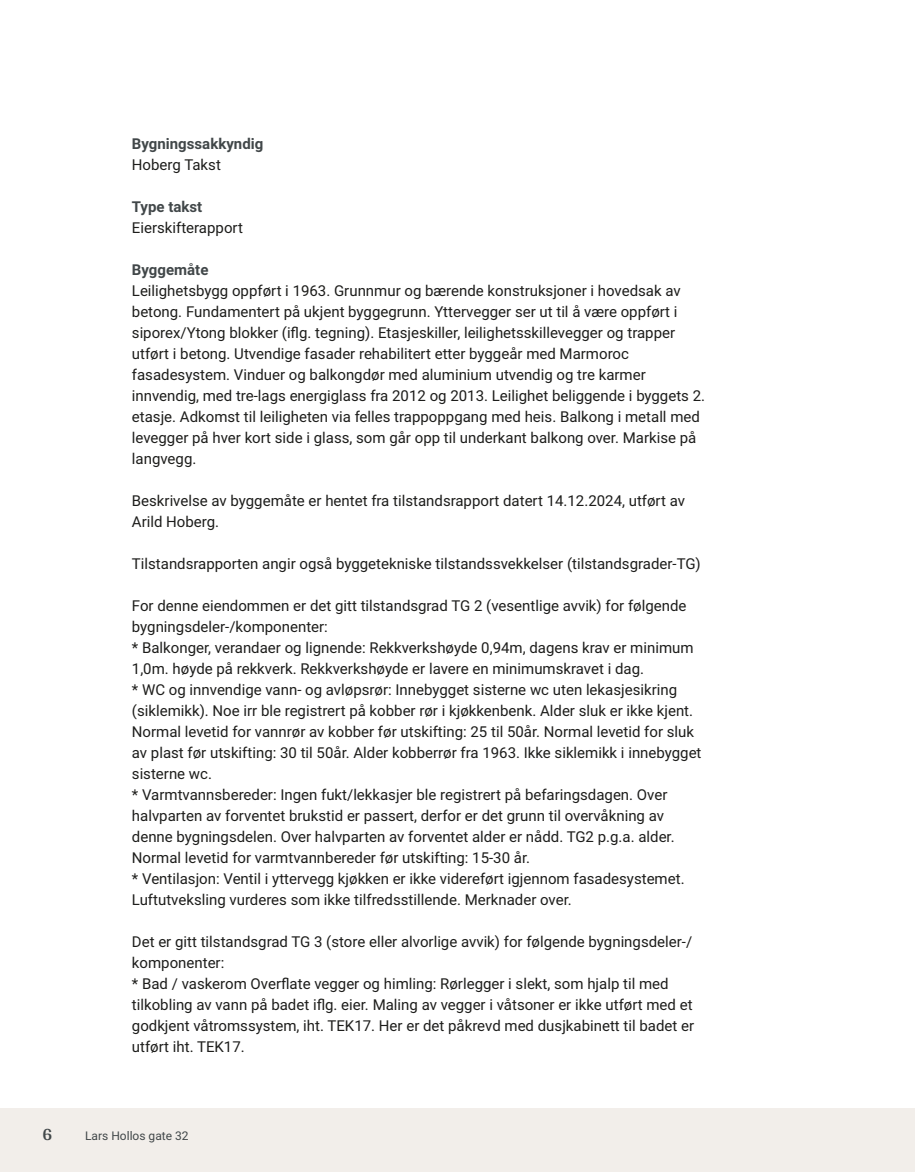
<style>
.page{position:relative;width:915px;height:1172px;background:#fff}
.page>*{position:absolute;margin:0;border:0;box-sizing:border-box;transform-origin:0 0}
.t1{font:700 18px "Arya";color:#414749}
.t2{font:15px/21px "Roboto Vitec";color:#1d1d1b}
.t3{font:700 15px "Roboto Vitec";color:#414749}
.t4{font:12px "Roboto Vitec";color:#414749}
</style>
<div class="page">
<div style="left:0;top:1108px;width:914px;height:64px;background:#f2eeea"></div>
<p class="t3" style="left:132px;top:133px;width:133px">Bygningssakkyndig</p>
<p class="t2" style="left:132px;top:153px;width:90px">Hoberg Takst</p>
<p class="t3" style="left:132px;top:196px;width:72px">Type takst</p>
<p class="t2" style="left:132px;top:216px;width:112px">Eierskifterapport</p>
<p class="t3" style="left:132px;top:259px;width:78px">Byggemåte</p>
<p class="t2" style="left:132px;top:279px;width:574px">Leilighetsbygg oppført i 1963. Grunnmur og bærende konstruksjoner i hovedsak av betong. Fundamentert på ukjent byggegrunn. Yttervegger ser ut til å være oppført i siporex/Ytong blokker (iflg. tegning). Etasjeskiller, leilighetsskillevegger og trapper utført i betong. Utvendige fasader rehabilitert etter byggeår med Marmoroc fasadesystem. Vinduer og balkongdør med aluminium utvendig og tre karmer innvendig, med tre‑lags energiglass fra 2012 og 2013. Leilighet beliggende i byggets 2. etasje. Adkomst til leiligheten via felles trappoppgang med heis. Balkong i metall med levegger på hver kort side i glass, som går opp til underkant balkong over. Markise på langvegg.</p>
<p class="t2" style="left:132px;top:489px;width:554px">Beskrivelse av byggemåte er hentet fra tilstandsrapport datert 14.12.2024, utført av<br>Arild Hoberg.</p>
<p class="t2" style="left:132px;top:552px;width:570px">Tilstandsrapporten angir også byggetekniske tilstandssvekkelser (tilstandsgrader‑TG)</p>
<p class="t2" style="left:132px;top:594px;width:571px">For denne eiendommen er det gitt tilstandsgrad TG 2 (vesentlige avvik) for følgende bygningsdeler‑/komponenter:<br>* Balkonger, verandaer og lignende: Rekkverkshøyde 0,94m, dagens krav er minimum 1,0m. høyde på rekkverk. Rekkverkshøyde er lavere en minimumskravet i dag.<br>* WC og innvendige vann‑ og avløpsrør: Innebygget sisterne wc uten lekasjesikring (siklemikk). Noe irr ble registrert på kobber rør i kjøkkenbenk. Alder sluk er ikke kjent.<br>Normal levetid for vannrør av kobber før utskifting: 25 til 50år. Normal levetid for sluk av plast før utskifting: 30 til 50år. Alder kobberrør fra 1963. Ikke siklemikk i innebygget sisterne wc.<br>* Varmtvannsbereder: Ingen fukt/lekkasjer ble registrert på befaringsdagen. Over halvparten av forventet brukstid er passert, derfor er det grunn til overvåkning av denne bygningsdelen. Over halvparten av forventet alder er nådd. TG2 p.g.a. alder.<br>Normal levetid for varmtvannbereder før utskifting: 15‑30 år.<br>* Ventilasjon: Ventil i yttervegg kjøkken er ikke videreført igjennom fasadesystemet.<br>Luftutveksling vurderes som ikke tilfredsstillende. Merknader over.</p>
<p class="t2" style="left:132px;top:930px;width:563px">Det er gitt tilstandsgrad TG 3 (store eller alvorlige avvik) for følgende bygningsdeler‑/ komponenter:<br>* Bad / vaskerom Overflate vegger og himling: Rørlegger i slekt, som hjalp til med tilkobling av vann på badet iflg. eier. Maling av vegger i våtsoner er ikke utført med et godkjent våtromssystem, iht. TEK17. Her er det påkrevd med dusjkabinett til badet er utført iht. TEK17.</p>
<p class="t1" style="left:43px;top:1123px;width:11px">6</p>
<p class="t4" style="left:85px;top:1127px;width:105px">Lars Hollos gate 32</p>
</div>
